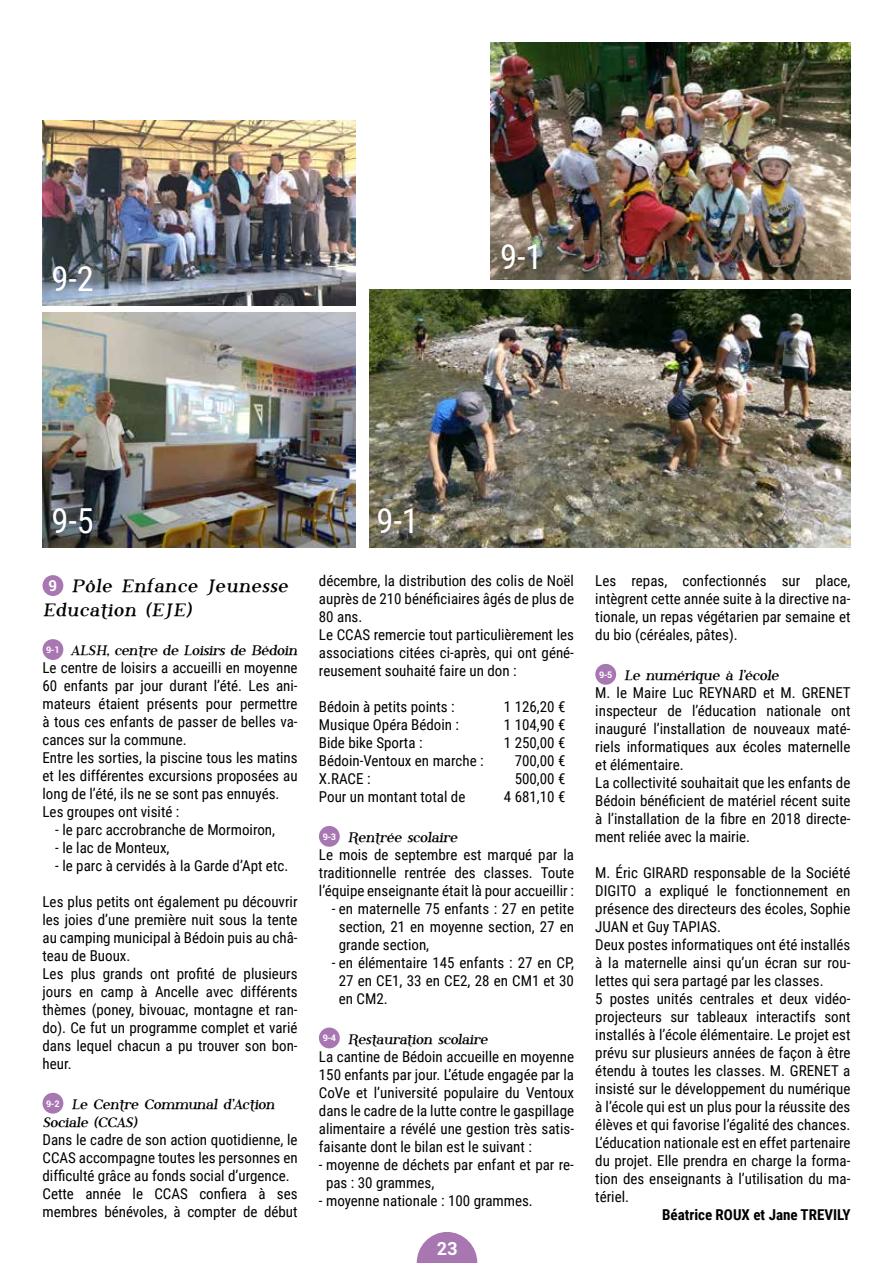
<style>
.page{position:relative;width:893px;height:1263px;background:#fff}
.page>*{position:absolute;margin:0;border:0;box-sizing:border-box;transform-origin:0 0}
.t1{font:34.5px "Roboto Condensed";color:#fff}
.t2{font:19.5px/23.4px "Phosphorus Bromide";color:#000}
.t3{font:700 18px "Roboto";color:#fff}
.t4{font:15px/18px "Roboto Condensed";color:#000}
.t5{font:15px/18px "Phosphorus Bromide";letter-spacing:-.05em;color:#000}
.t6{font:700 15px "Roboto Condensed";color:#000}
.s1{font-family:"Roboto";font-weight:700;font-size:15px;color:#fff}
</style>
<div class="page">
<svg style="left:417px;top:1232px;width:60px;height:31px"></svg>
<div style="left:43px;top:575px;width:20px;height:21px;background:#a877b2;border-radius:50%"></div>
<div style="left:43px;top:639px;width:20px;height:21px;background:#a877b2;border-radius:50%"></div>
<div style="left:43px;top:1093px;width:20px;height:20px;background:#a877b2;border-radius:50%"></div>
<div style="left:319px;top:826px;width:21px;height:21px;background:#a877b2;border-radius:50%"></div>
<div style="left:319px;top:1027px;width:21px;height:21px;background:#a877b2;border-radius:50%"></div>
<div style="left:595px;top:664px;width:21px;height:21px;background:#a877b2;border-radius:50%"></div>
<img style="left:43px;top:120px;width:313px;height:185px">
<img style="left:43px;top:312px;width:313px;height:235px">
<img style="left:370px;top:289px;width:480px;height:258px">
<img style="left:490px;top:43px;width:360px;height:237px">
<h1 class="t1" style="left:51px;top:254px;width:44px">9-2</h1>
<h1 class="t1" style="left:500px;top:233px;width:44px">9-1</h1>
<h1 class="t1" style="left:51px;top:497px;width:44px">9-5</h1>
<h1 class="t1" style="left:376px;top:497px;width:44px">9-1</h1>
<h2 class="t2" style="left:43px;top:575px;width:247px;text-indent:6px"><span class="s1">9</span> Pôle Enfance Jeunesse<br>Education (EJE)</h2>
<p class="t5" style="left:46px;top:642px;width:253px"><sup>9-1</sup> ALSH, centre de Loisirs de Bédoin</p>
<p class="t4" style="left:43px;top:658px;width:257px">Le centre de loisirs a accueilli en moyenne 60 enfants par jour durant l’été. Les ani&shy;mateurs étaient présents pour permettre à tous ces enfants de passer de belles va&shy;cances sur la commune.<br>Entre les sorties, la piscine tous les matins et les différentes excursions proposées au long de l’été, ils ne se sont pas ennuyés.<br>Les groupes ont visité :</p>
<p class="t4" style="left:55px;top:820px;width:221px">- le parc accrobranche de Mormoiron,</p>
<p class="t4" style="left:55px;top:838px;width:116px">- le lac de Monteux,</p>
<p class="t4" style="left:55px;top:856px;width:235px">- le parc à cervidés à la Garde d’Apt etc.</p>
<p class="t4" style="left:43px;top:892px;width:257px">Les plus petits ont également pu découvrir les joies d’une première nuit sous la tente au camping municipal à Bédoin puis au châ&shy;teau de Buoux.<br>Les plus grands ont profité de plusieurs jours en camp à Ancelle avec différents thèmes (poney, bivouac, montagne et ran&shy;do). Ce fut un programme complet et varié dans lequel chacun a pu trouver son bon&shy;heur.</p>
<p class="t5" style="left:43px;top:1096px;width:234px"><sup>9-2</sup> Le Centre Communal d’Action<br>Sociale (CCAS)</p>
<p class="t4" style="left:43px;top:1130px;width:257px">Dans le cadre de son action quotidienne, le CCAS accompagne toutes les personnes en difficulté grâce au fonds social d’urgence.<br>Cette année le CCAS confiera à ses membres bénévoles, à compter de début</p>
<p class="t4" style="left:319px;top:571px;width:257px">décembre, la distribution des colis de Noël auprès de 210 bénéficiaires âgés de plus de 80 ans.<br>Le CCAS remercie tout particulièrement les associations citées ci-après, qui ont géné&shy;reusement souhaité faire un don :</p>
<p class="t4" style="left:319px;top:697px;width:137px">Bédoin à petits points :</p>
<p class="t4" style="left:504px;top:697px;width:63px">1 126,20 €</p>
<p class="t4" style="left:319px;top:715px;width:142px">Musique Opéra Bédoin :</p>
<p class="t4" style="left:504px;top:715px;width:63px">1 104,90 €</p>
<p class="t4" style="left:319px;top:733px;width:105px">Bide bike Sporta :</p>
<p class="t4" style="left:504px;top:733px;width:63px">1 250,00 €</p>
<p class="t4" style="left:319px;top:751px;width:166px">Bédoin-Ventoux en marche :</p>
<p class="t4" style="left:515px;top:751px;width:52px">700,00 €</p>
<p class="t4" style="left:319px;top:769px;width:53px">X.RACE :</p>
<p class="t4" style="left:515px;top:769px;width:52px">500,00 €</p>
<p class="t4" style="left:319px;top:787px;width:148px">Pour un montant total de</p>
<p class="t4" style="left:504px;top:787px;width:63px">4 681,10 €</p>
<p class="t5" style="left:323px;top:829px;width:137px"><sup>9-3</sup> Rentrée scolaire</p>
<p class="t4" style="left:319px;top:845px;width:257px;text-align:justify">Le mois de septembre est marqué par la traditionnelle rentrée des classes. Toute l’équipe enseignante était là pour accueillir :</p>
<p class="t4" style="left:339px;top:899px;width:237px;text-align:justify;text-indent:-7px">- en maternelle 75 enfants : 27 en petite section, 21 en moyenne section, 27 en grande section,</p>
<p class="t4" style="left:339px;top:953px;width:237px;text-align:justify;text-indent:-7px">- en élémentaire 145 enfants : 27 en CP, 27 en CE1, 33 en CE2, 28 en CM1 et 30 en CM2.</p>
<p class="t5" style="left:323px;top:1030px;width:167px"><sup>9-4</sup> Restauration scolaire</p>
<p class="t4" style="left:319px;top:1047px;width:257px;text-align:justify">La cantine de Bédoin accueille en moyenne 150 enfants par jour. L’étude engagée par la CoVe et l’université populaire du Ventoux dans le cadre de la lutte contre le gaspillage alimentaire a révélé une gestion très satis&shy;faisante dont le bilan est le suivant :</p>
<p class="t4" style="left:326px;top:1155px;width:249px;text-indent:-7px">- moyenne de déchets par enfant et par re&shy;pas : 30 grammes,</p>
<p class="t4" style="left:319px;top:1191px;width:215px">- moyenne nationale : 100 grammes.</p>
<p class="t3" style="left:437px;top:1235px;width:22px">23</p>
<p class="t4" style="left:595px;top:571px;width:257px;text-align:justify">Les repas, confectionnés sur place, intègrent cette année suite à la directive na&shy;tionale, un repas végétarien par semaine et du bio (céréales, pâtes).</p>
<p class="t5" style="left:599px;top:667px;width:182px"><sup>9-5</sup> Le numérique à l’école</p>
<p class="t4" style="left:595px;top:683px;width:257px">M. le Maire Luc REYNARD et M. GRENET inspecteur de l’éducation nationale ont inauguré l’installation de nouveaux maté&shy;riels informatiques aux écoles maternelle et élémentaire.<br>La collectivité souhaitait que les enfants de Bédoin bénéficient de matériel récent suite à l’installation de la fibre en 2018 directe&shy;ment reliée avec la mairie.</p>
<p class="t4" style="left:595px;top:863px;width:257px">M. Éric GIRARD responsable de la Société DIGITO a expliqué le fonctionnement en présence des directeurs des écoles, Sophie JUAN et Guy TAPIAS.<br>Deux postes informatiques ont été installés à la maternelle ainsi qu’un écran sur rou&shy;lettes qui sera partagé par les classes.<br>5 postes unités centrales et deux vidéo&shy;projecteurs sur tableaux interactifs sont installés à l’école élémentaire. Le projet est prévu sur plusieurs années de façon à être étendu à toutes les classes. M. GRENET a insisté sur le développement du numérique à l’école qui est un plus pour la réussite des élèves et qui favorise l’égalité des chances.<br>L’éducation nationale est en effet partenaire du projet. Elle prendra en charge la forma&shy;tion des enseignants à l’utilisation du ma&shy;tériel.</p>
<p class="t6" style="left:662px;top:1204px;width:190px">Béatrice ROUX et Jane TREVILY</p>
</div>
